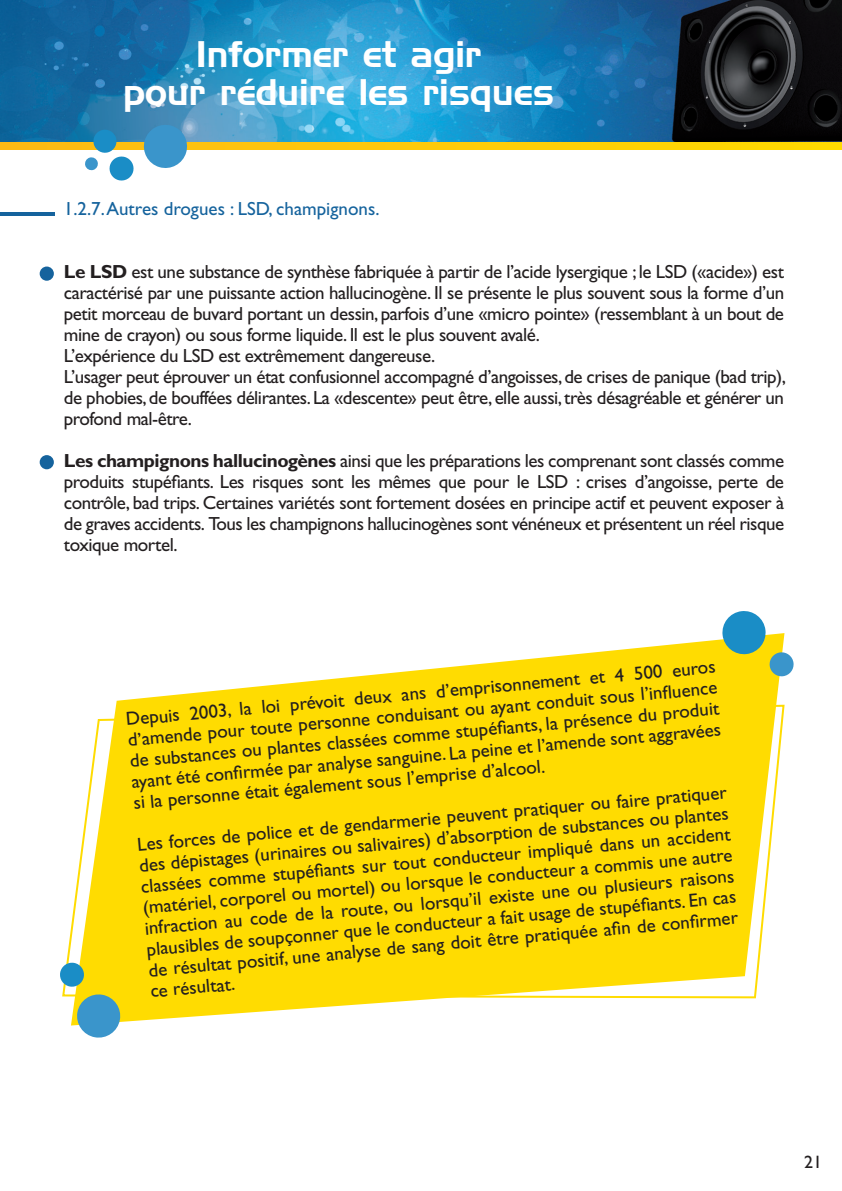
<style>
.page{position:relative;width:842px;height:1191px;background:#fff}
.page>*{position:absolute;margin:0;border:0;box-sizing:border-box;transform-origin:0 0}
.t1{font:36px/38px "Handel Gothic BT";color:#fff;text-align:center}
.t2{font:19px/21px "Gill Sans Std";letter-spacing:-.025em;color:#231f20;text-align:justify}
.t3{font:19px "Gill Sans Std";color:#15639d}
.t4{font:18px "Gill Sans Std";color:#231f20}
.s1{font-weight:700}
</style>
<div class="page">
<img style="left:0;top:0;width:842px;height:142px">
<svg style="left:0;top:142px;width:842px;height:7px"></svg>
<svg style="left:141px;top:122px;width:48px;height:46px"></svg>
<svg style="left:84px;top:128px;width:51px;height:53px"></svg>
<div style="left:40px;top:266px;width:14px;height:15px;background:#15639d;border-radius:50%"></div>
<div style="left:40px;top:455px;width:14px;height:14px;background:#15639d;border-radius:50%"></div>
<svg style="left:116px;top:639px;width:664px;height:383px"></svg>
<svg style="left:66px;top:703px;width:719px;height:296px"></svg>
<svg style="left:60px;top:961px;width:62px;height:77px"></svg>
<svg style="left:721px;top:611px;width:73px;height:66px"></svg>
<hr style="left:0;top:212px;width:54px;height:3px;background:#15639d">
<h1 class="t1" style="left:123px;top:35px;width:432px">Informer et agir<br>pour réduire les risques</h1>
<p class="t3" style="left:64px;top:198px;width:317px">1.2.7. Autres drogues : LSD, champignons.</p>
<p class="t2" style="left:64px;top:261px;width:724px;text-align:left"><span class="s1">Le LSD</span> est une substance de synthèse fabriquée à partir de l’acide lysergique ; le LSD («acide») est caractérisé par une puissante action hallucinogène. Il se présente le plus souvent sous la forme d’un petit morceau de buvard portant un dessin, parfois d’une «micro pointe» (ressemblant à un bout de mine de crayon) ou sous forme liquide. Il est le plus souvent avalé.<br>L’expérience du LSD est extrêmement dangereuse.<br>L’usager peut éprouver un état confusionnel accompagné d’angoisses, de crises de panique (bad trip), de phobies, de bouffées délirantes. La «descente» peut être, elle aussi, très désagréable et générer un profond mal-être.</p>
<p class="t2" style="left:64px;top:450px;width:722px"><span class="s1">Les champignons hallucinogènes</span> ainsi que les préparations les comprenant sont classés comme produits stupéfiants. Les risques sont les mêmes que pour le LSD : crises d’angoisse, perte de contrôle, bad trips. Certaines variétés sont fortement dosées en principe actif et peuvent exposer à de graves accidents. Tous les champignons hallucinogènes sont vénéneux et présentent un réel risque toxique mortel.</p>
<p class="t2" style="left:125px;top:708px;width:593px;rotate:-5deg">Depuis 2003, la loi prévoit deux ans d’emprisonnement et 4 500 euros d’amende pour toute personne conduisant ou ayant conduit sous l’infl uence de substances ou plantes classées comme stupéfi ants, la présence du produit ayant été confi rmée par analyse sanguine. La peine et l’amende sont aggravées si la personne était également sous l’emprise d’alcool.</p>
<p class="t2" style="left:136px;top:833px;width:593px;rotate:-5deg">Les forces de police et de gendarmerie peuvent pratiquer ou faire pratiquer des dépistages (urinaires ou salivaires) d’absorption de substances ou plantes classées comme stupéfi ants sur tout conducteur impliqué dans un accident (matériel, corporel ou mortel) ou lorsque le conducteur a commis une autre infraction au code de la route, ou lorsqu’il existe une ou plusieurs raisons plausibles de soupçonner que le conducteur a fait usage de stupéfi ants. En cas de résultat positif, une analyse de sang doit être pratiquée afi n de confi rmer ce résultat.</p>
<p class="t4" style="left:804px;top:1151px;width:19px">21</p>
</div>
